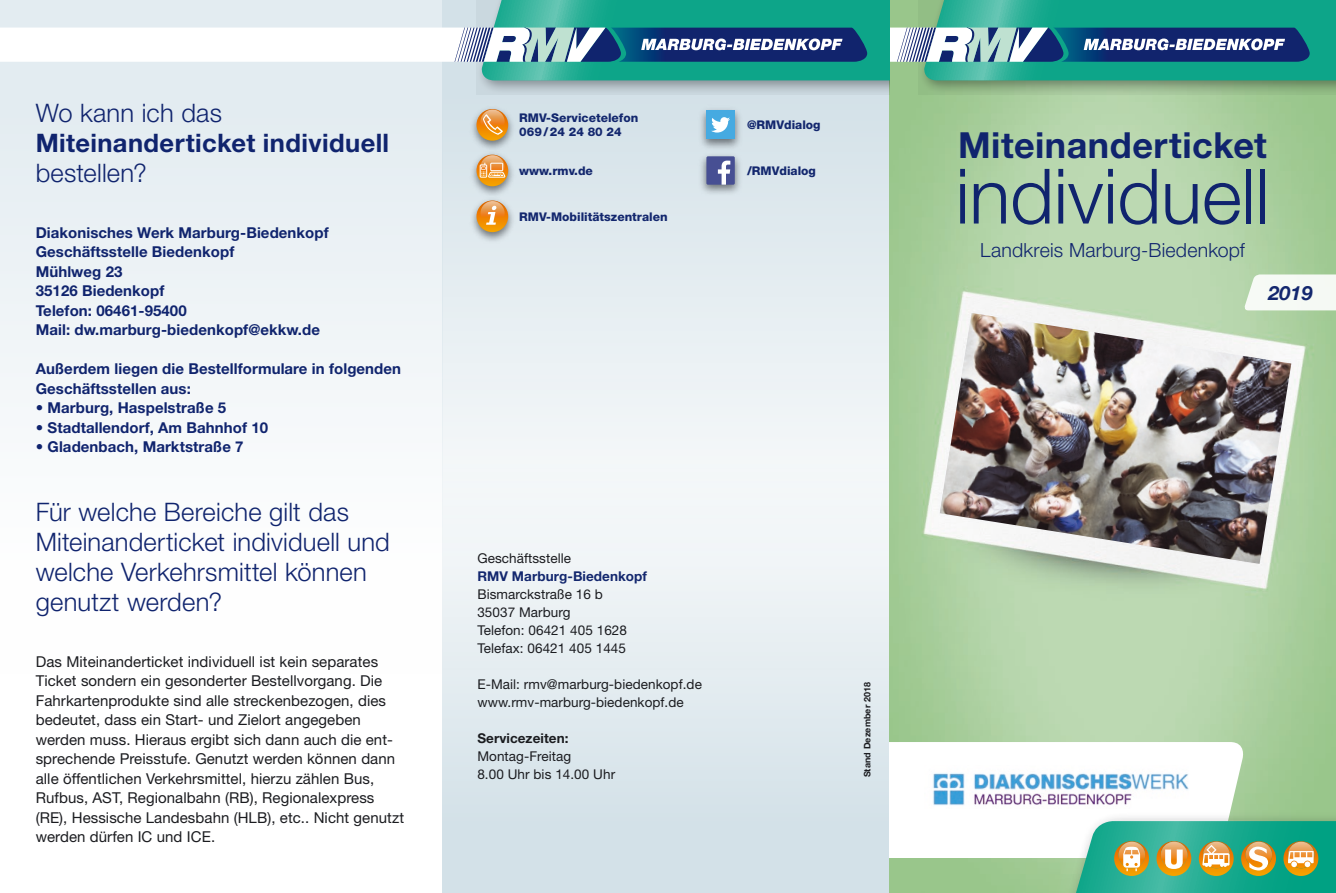
<style>
.page{position:relative;width:1336px;height:893px;background:#fff}
.page>*{position:absolute;margin:0;border:0;box-sizing:border-box;transform-origin:0 0}
.t1{font:300 76.5px "Helvetica Neue LT Std";letter-spacing:-.005em;color:#10246e}
.t2{font:700 36px "Helvetica Neue LT Std";letter-spacing:.015em;color:#10246e}
.t3{font:300 25.5px/30px "Helvetica Neue LT Std";letter-spacing:.005em;color:#10246e}
.t4{font:700 25.5px "Helvetica Neue LT Std";letter-spacing:.015em;color:#10246e}
.t5{font:300 19.5px "Helvetica Neue LT Std";letter-spacing:.01em;color:#10246e}
.t6{font:italic 700 19.5px "Helvetica Neue";color:#13276e}
.t7{font:15px/19.5px "Helvetica Neue LT Std";letter-spacing:.005em;color:#1b1c20}
.t8{font:700 15px/19.5px "Helvetica Neue LT Std";letter-spacing:.005em;color:#10246e}
.t9{font:13.5px/18px "Helvetica Neue LT Std";letter-spacing:.005em;color:#1b1c20}
.t10{font:700 13.5px "Helvetica Neue LT Std";letter-spacing:.005em;color:#13276e}
.t11{font:700 13.5px "Helvetica Neue LT Std";letter-spacing:.005em;color:#1b1c20}
.t12{font:800 12px/13.5px "Helvetica Neue LT Std";color:#13276e}
.t13{font:700 9px "Helvetica Neue LT Std";letter-spacing:.01em;color:#1b1c20}
</style>
<div class="page">
<img style="left:889px;top:80px;width:446px;height:662px">
<img style="left:939px;top:313px;width:351px;height:251px">
<svg style="left:918px;top:80px;width:417px;height:15px"></svg>
<svg style="left:1243px;top:274px;width:92px;height:36px"></svg>
<svg style="left:889px;top:742px;width:446px;height:151px"></svg>
<div style="left:0;top:80px;width:442px;height:327px;background:#ebf1f5"></div>
<div style="left:442px;top:379px;width:447px;height:514px;background:#d3e1e8"></div>
<svg style="left:442px;top:80px;width:447px;height:590px;fill:#eaf0f3"></svg>
<img style="left:467px;top:103px;width:50px;height:46px">
<svg style="left:476px;top:109px;width:32px;height:32px"></svg>
<svg style="left:480px;top:110px;width:24px;height:24px"></svg>
<svg style="left:483px;top:114px;width:20px;height:21px"></svg>
<img style="left:467px;top:149px;width:50px;height:46px">
<svg style="left:476px;top:155px;width:32px;height:31px"></svg>
<svg style="left:480px;top:155px;width:24px;height:24px"></svg>
<svg style="left:479px;top:163px;width:26px;height:15px"></svg>
<img style="left:467px;top:195px;width:50px;height:50px">
<svg style="left:476px;top:200px;width:32px;height:32px"></svg>
<svg style="left:480px;top:201px;width:24px;height:24px"></svg>
<svg style="left:486px;top:206px;width:10px;height:19px"></svg>
<img style="left:695px;top:104px;width:50px;height:49px">
<div style="left:706px;top:111px;width:28px;height:28px;background:#46aae1"></div>
<svg style="left:711px;top:117px;width:19px;height:16px"></svg>
<img style="left:696px;top:149px;width:49px;height:50px">
<div style="left:706px;top:156px;width:28px;height:29px;background:#474f93;border-radius:2px"></div>
<svg style="left:717px;top:161px;width:13px;height:24px"></svg>
<svg style="left:475px;top:80px;width:414px;height:15px"></svg>
<svg style="left:0;top:0;width:1335px;height:80px"></svg>
<h3 class="t3" style="left:36px;top:97px;width:188px">Wo kann ich das</h3>
<h3 class="t4" style="left:36px;top:127px;width:355px">Miteinanderticket individuell</h3>
<h3 class="t3" style="left:36px;top:157px;width:113px">bestellen?</h3>
<p class="t8" style="left:36px;top:222px;width:294px">Diakonisches Werk Marburg-Biedenkopf<br>Geschäftsstelle Biedenkopf<br>Mühlweg 23<br>35126 Biedenkopf<br>Telefon: 06461-95400<br>Mail: dw.marburg-biedenkopf@ekkw.de</p>
<p class="t8" style="left:36px;top:359px;width:367px">Außerdem liegen die Bestellformulare in folgenden<br>Geschäftsstellen aus:</p>
<p class="t8" style="left:36px;top:398px;width:192px">• Marburg, Haspelstraße 5</p>
<p class="t8" style="left:36px;top:417px;width:234px">• Stadtallendorf, Am Bahnhof 10</p>
<p class="t8" style="left:36px;top:437px;width:209px">• Gladenbach, Marktstraße 7</p>
<h3 class="t3" style="left:36px;top:496px;width:355px">Für welche Bereiche gilt das<br>Miteinanderticket individuell und welche Verkehrsmittel können genutzt werden?</h3>
<p class="t7" style="left:36px;top:651px;width:370px">Das Miteinanderticket individuell ist kein separates Ticket sondern ein gesonderter Bestellvorgang. Die Fahrkartenprodukte sind alle streckenbezogen, dies bedeutet, dass ein Start- und Zielort angegeben werden muss. Hieraus ergibt sich dann auch die ent&shy;sprechende Preisstufe. Genutzt werden können dann alle öffentlichen Verkehrsmittel, hierzu zählen Bus, Rufbus, AST, Regionalbahn (RB), Regionalexpress (RE), Hessische Landesbahn (HLB), etc.. Nicht genutzt werden dürfen IC und ICE.</p>
<p class="t12" style="left:519px;top:111px;width:120px">RMV-Servicetelefon<br>069/24 24 80 24</p>
<p class="t12" style="left:519px;top:164px;width:75px">www.rmv.de</p>
<p class="t12" style="left:519px;top:210px;width:150px">RMV-Mobilitätszentralen</p>
<p class="t12" style="left:747px;top:118px;width:75px">@RMVdialog</p>
<p class="t12" style="left:747px;top:164px;width:70px">/RMVdialog</p>
<p class="t9" style="left:477px;top:549px;width:95px">Geschäftsstelle</p>
<p class="t10" style="left:477px;top:568px;width:171px">RMV Marburg-Biedenkopf</p>
<p class="t9" style="left:477px;top:585px;width:151px">Bismarckstraße 16 b<br>35037 Marburg<br>Telefon: 06421 405 1628<br>Telefax: 06421 405 1445</p>
<p class="t9" style="left:477px;top:675px;width:226px">E-Mail: rmv@marburg-biedenkopf.de www.rmv-marburg-biedenkopf.de</p>
<p class="t11" style="left:477px;top:730px;width:93px">Servicezeiten:</p>
<p class="t9" style="left:477px;top:747px;width:139px">Montag-Freitag<br>8.00 Uhr bis 14.00 Uhr</p>
<p class="t13" style="left:861px;top:777px;width:97px;rotate:-90deg">Stand Dezember 2018</p>
<h2 class="t2" style="left:958px;top:122px;width:310px">Miteinanderticket</h2>
<h1 class="t1" style="left:955px;top:150px;width:316px">individuell</h1>
<h3 class="t5" style="left:980px;top:238px;width:266px">Landkreis Marburg-Biedenkopf</h3>
<h3 class="t6" style="left:1268px;top:278px;width:46px">2019</h3>
</div>
